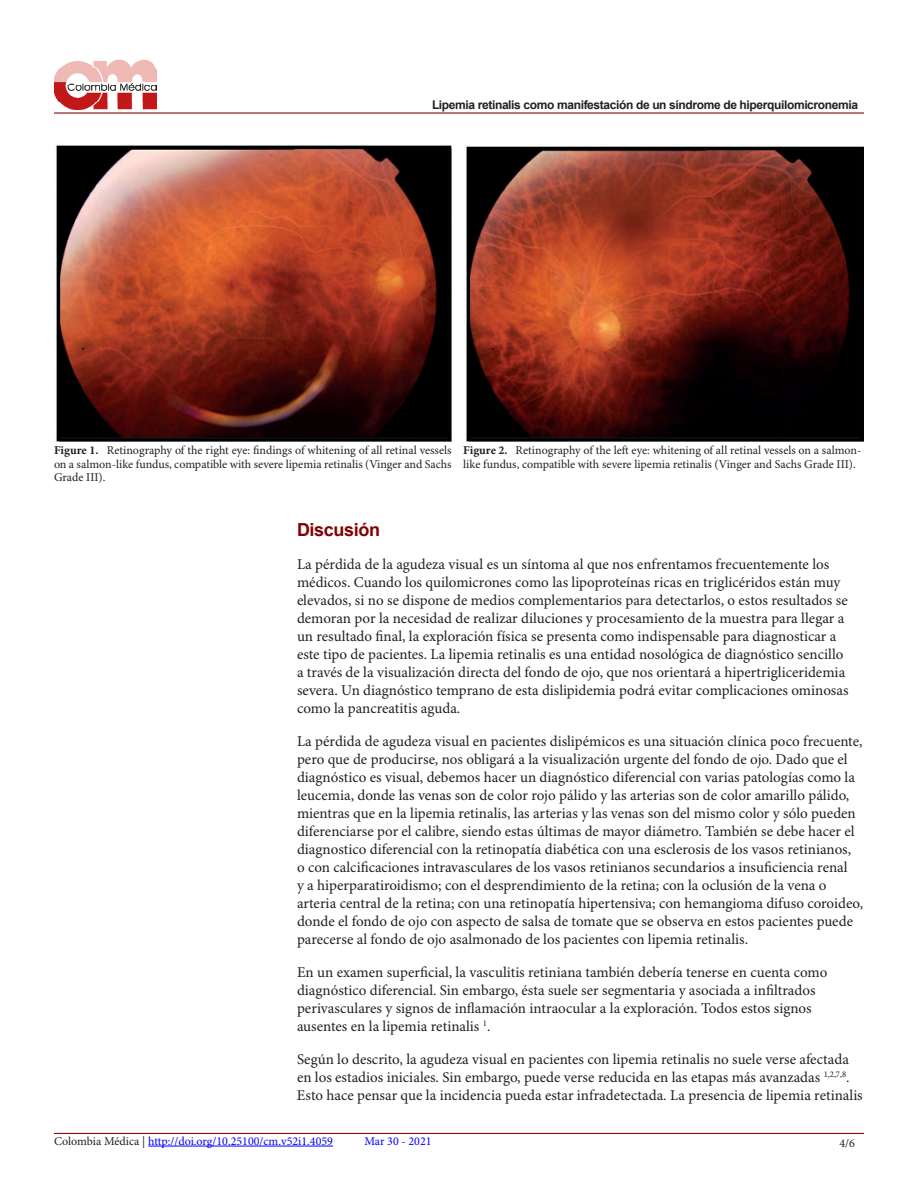
<style>
.page{position:relative;width:918px;height:1188px;background:#fff}
.page>*{position:absolute;margin:0;border:0;box-sizing:border-box;transform-origin:0 0}
.t1{font:700 18px "Arial";letter-spacing:-.02em;color:#820000}
.t2{font:15px/18px "Minion Pro";color:#231f20}
.t3{font:12px/13.5px "Minion Pro";color:#231f20;text-align:justify}
.t4{font:700 12px "Arial";letter-spacing:-.03em;color:#231f20}
.t5{font:12px "Minion Pro";color:#00f}
.s1{font-weight:700}
.s2{color:#231f20}
</style>
<div class="page">
<hr style="left:54px;top:112px;width:810px;height:2px;background:#8b0d10">
<hr style="left:54px;top:1133px;width:810px;height:1px;background:#8b0d10">
<hr style="left:148px;top:1146px;width:185px;height:1px;background:#00f">
<img style="left:54px;top:59px;width:102px;height:51px">
<img style="left:55px;top:144px;width:396px;height:297px">
<img style="left:465px;top:145px;width:399px;height:297px">
<p class="t4" style="left:432px;top:96px;width:428px">Lipemia retinalis como manifestación de un síndrome de hiperquilomicronemia</p>
<p class="t3" style="left:54px;top:444px;width:399px"><span class="s1">Figure 1.</span> Retinography of the right eye: findings of whitening of all retinal vessels on a salmon-like fundus, compatible with severe lipemia retinalis (Vinger and Sachs Grade III).</p>
<p class="t3" style="left:463px;top:444px;width:400px"><span class="s1">Figure 2.</span> Retinography of the left eye: whitening of all retinal vessels on a salmon&shy;like fundus, compatible with severe lipemia retinalis (Vinger and Sachs Grade III).</p>
<p class="t1" style="left:297px;top:517px;width:85px">Discusión</p>
<p class="t2" style="left:297px;top:556px;width:553px">La pérdida de la agudeza visual es un síntoma al que nos enfrentamos frecuentemente los médicos. Cuando los quilomicrones como las lipoproteínas ricas en triglicéridos están muy elevados, si no se dispone de medios complementarios para detectarlos, o estos resultados se demoran por la necesidad de realizar diluciones y procesamiento de la muestra para llegar a un resultado final, la exploración física se presenta como indispensable para diagnosticar a este tipo de pacientes. La lipemia retinalis es una entidad nosológica de diagnóstico sencillo a través de la visualización directa del fondo de ojo, que nos orientará a hipertrigliceridemia severa. Un diagnóstico temprano de esta dislipidemia podrá evitar complicaciones ominosas como la pancreatitis aguda.</p>
<p class="t2" style="left:297px;top:733px;width:568px">La pérdida de agudeza visual en pacientes dislipémicos es una situación clínica poco frecuente, pero que de producirse, nos obligará a la visualización urgente del fondo de ojo. Dado que el diagnóstico es visual, debemos hacer un diagnóstico diferencial con varias patologías como la leucemia, donde las venas son de color rojo pálido y las arterias son de color amarillo pálido, mientras que en la lipemia retinalis, las arterias y las venas son del mismo color y sólo pueden diferenciarse por el calibre, siendo estas últimas de mayor diámetro. También se debe hacer el diagnostico diferencial con la retinopatía diabética con una esclerosis de los vasos retinianos,<br>o con calcificaciones intravasculares de los vasos retinianos secundarios a insuficiencia renal<br>y a hiperparatiroidismo; con el desprendimiento de la retina; con la oclusión de la vena o arteria central de la retina; con una retinopatía hipertensiva; con hemangioma difuso coroideo, donde el fondo de ojo con aspecto de salsa de tomate que se observa en estos pacientes puede parecerse al fondo de ojo asalmonado de los pacientes con lipemia retinalis.</p>
<p class="t2" style="left:297px;top:964px;width:532px">En un examen superficial, la vasculitis retiniana también debería tenerse en cuenta como diagnóstico diferencial. Sin embargo, ésta suele ser segmentaria y asociada a infiltrados perivasculares y signos de inflamación intraocular a la exploración. Todos estos signos ausentes en la lipemia retinalis <sup>1</sup>.</p>
<p class="t2" style="left:297px;top:1051px;width:567px">Según lo descrito, la agudeza visual en pacientes con lipemia retinalis no suele verse afectada en los estadios iniciales. Sin embargo, puede verse reducida en las etapas más avanzadas <sup>1,2,7,8</sup>.<br>Esto hace pensar que la incidencia pueda estar infradetectada. La presencia de lipemia retinalis</p>
<p class="t5" style="left:54px;top:1134px;width:280px"><span class="s2">Colombia Médica |</span> http://doi.org/10.25100/cm.v52i1.4059</p>
<p class="t5" style="left:364px;top:1134px;width:69px">Mar 30 - 2021</p>
<p class="t3" style="left:840px;top:1137px;width:17px">4/6</p>
</div>
